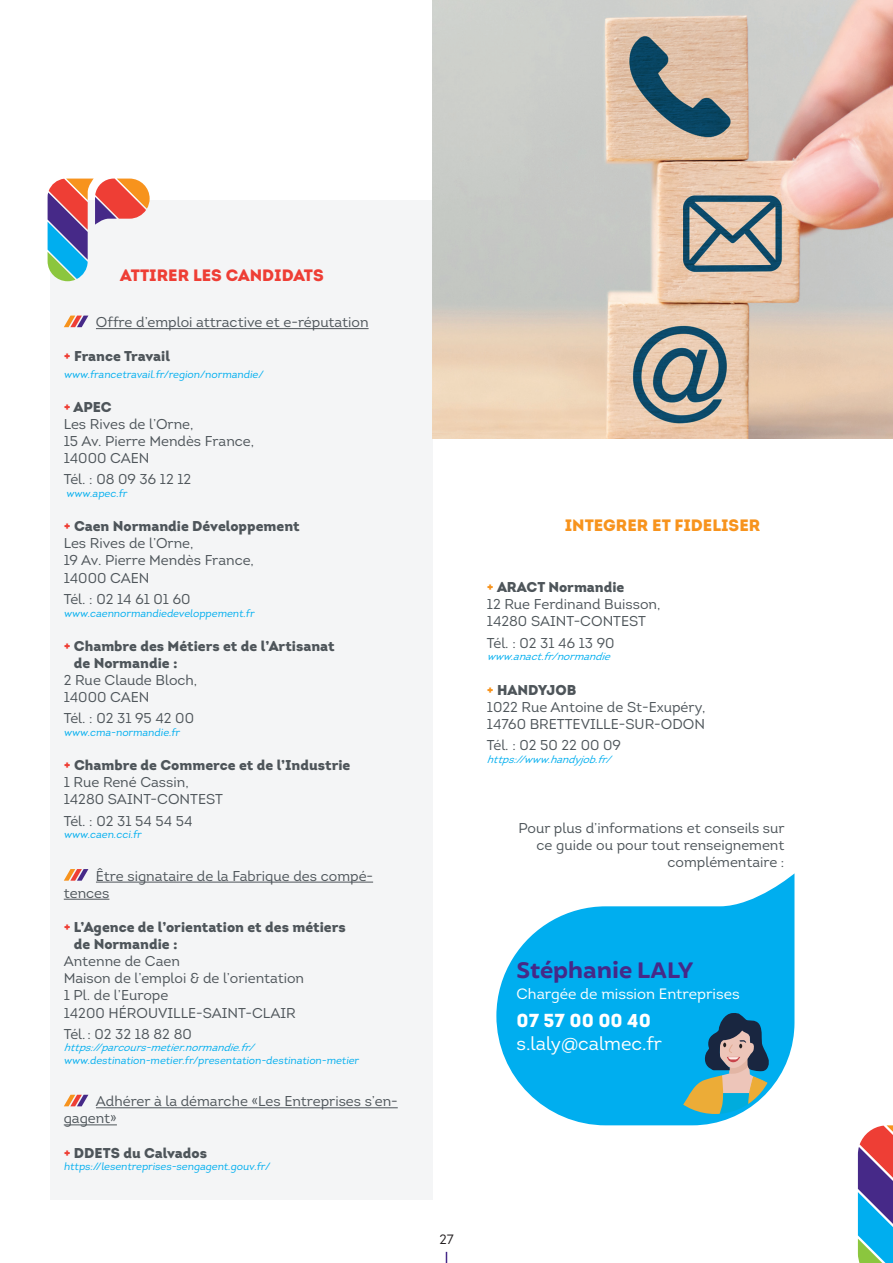
<style>
.page{position:relative;width:893px;height:1263px;background:#fff}
.page>*{position:absolute;margin:0;border:0;box-sizing:border-box;transform-origin:0 0}
.t1{font:700 24px "Brocha";color:#462988}
.t2{font:18.75px "Intro";color:#fff}
.t3{font:900 18.75px "Intro";color:#fff}
.t4{font:900 16.5px "Intro";color:#ee3e35}
.t5{font:900 16.5px "Intro";color:#f7931d}
.t6{font:15px "Intro";color:#fff}
.t7{font:14.25px/17.1px "Intro";color:#4e555a}
.t8{font:900 14.25px/17.1px "Intro";color:#4e555a}
.t9{font:13.5px "Intro";color:#231f20}
.t10{font:10.5px "Intro";color:#00aeef}
.t11{font:italic 10.5px "Intro";color:#00aeef}
.s1{font-size:13.5px;color:#ee3e35}
.s2{font-weight:900;font-size:13.5px;color:#ee3e35}
.s3{font-weight:900}
.s4{font-weight:900;font-size:13.5px;color:#f7931d}
</style>
<div class="page">
<div style="left:50px;top:200px;width:383px;height:999px;background:#f4f5f6"></div>
<hr style="left:96px;top:328px;width:273px;height:1px;background:#4e555a">
<hr style="left:96px;top:882px;width:277px;height:1px;background:#4e555a">
<hr style="left:64px;top:899px;width:45px;height:1px;background:#4e555a">
<hr style="left:96px;top:1107px;width:302px;height:1px;background:#4e555a">
<hr style="left:64px;top:1124px;width:53px;height:1px;background:#4e555a">
<svg style="left:64px;top:316px;width:24px;height:11px"></svg>
<svg style="left:64px;top:869px;width:24px;height:12px"></svg>
<svg style="left:64px;top:1095px;width:24px;height:11px"></svg>
<img style="left:433px;top:0;width:460px;height:438px">
<svg style="left:496px;top:874px;width:298px;height:251px;fill:#00aeef"></svg>
<svg style="left:660px;top:1013px;width:115px;height:101px;background:#489db6"></svg>
<svg style="left:48px;top:179px;width:102px;height:102px"></svg>
<svg style="left:858px;top:1125px;width:35px;height:138px;background:#6c779e"></svg>
<p class="t4" style="left:120px;top:265px;width:205px">ATTIRER LES CANDIDATS</p>
<p class="t7" style="left:96px;top:314px;width:274px">Offre d’emploi attractive et e-réputation</p>
<p class="t8" style="left:64px;top:347px;width:108px"><span class="s1">+</span> France Travail</p>
<p class="t10" style="left:64px;top:367px;width:203px">www.francetravail.fr/region/normandie/</p>
<p class="t7" style="left:64px;top:398px;width:192px"><span class="s2">+</span> <span class="s3">APEC<br></span>Les Rives de l’Orne,<br>15 Av. Pierre Mendès France,<br>14000 CAEN</p>
<p class="t7" style="left:64px;top:471px;width:129px">Tél. : 08 09 36 12 12</p>
<p class="t10" style="left:66px;top:487px;width:64px">www.apec.fr</p>
<p class="t7" style="left:64px;top:518px;width:237px"><span class="s2">+</span> <span class="s3">Caen Normandie Développement<br></span>Les Rives de l’Orne,<br>19 Av. Pierre Mendès France,<br>14000 CAEN</p>
<p class="t7" style="left:64px;top:590px;width:128px">Tél. : 02 14 61 01 60</p>
<p class="t10" style="left:64px;top:606px;width:194px">www.caennormandiedeveloppement.fr</p>
<p class="t8" style="left:74px;top:637px;width:262px;text-indent:-10px"><span class="s1">+</span> Chambre des Métiers et de l’Artisanat de Normandie :</p>
<p class="t7" style="left:64px;top:671px;width:135px">2 Rue Claude Bloch,<br>14000 CAEN</p>
<p class="t7" style="left:64px;top:710px;width:132px">Tél. : 02 31 95 42 00</p>
<p class="t10" style="left:64px;top:726px;width:119px">www.cma-normandie.fr</p>
<p class="t7" style="left:64px;top:757px;width:288px"><span class="s2">+</span> <span class="s3">Chambre de Commerce et de l’Industrie<br></span>1 Rue René Cassin,<br>14280 SAINT-CONTEST</p>
<p class="t7" style="left:64px;top:812px;width:130px">Tél. : 02 31 54 54 54</p>
<p class="t10" style="left:64px;top:828px;width:81px">www.caen.cci.fr</p>
<p class="t7" style="left:64px;top:867px;width:311px;text-indent:32px">Être signataire de la Fabrique des compé&shy;tences</p>
<p class="t8" style="left:74px;top:918px;width:273px;text-indent:-10px"><span class="s1">+</span> L’Agence de l’orientation et des métiers de Normandie :</p>
<p class="t7" style="left:64px;top:953px;width:242px">Antenne de Caen<br>Maison de l’emploi &amp; de l’orientation<br>1 Pl. de l’Europe<br>14200 HÉROUVILLE-SAINT-CLAIR</p>
<p class="t7" style="left:64px;top:1025px;width:130px">Tél. : 02 32 18 82 80</p>
<p class="t11" style="left:64px;top:1041px;width:196px">https://parcours-metier.normandie.fr/</p>
<p class="t10" style="left:64px;top:1054px;width:298px">www.destination-metier.fr/presentation-destination-metier</p>
<p class="t7" style="left:64px;top:1093px;width:335px;text-indent:32px">Adhérer à la démarche «Les Entreprises s’en&shy;gagent»</p>
<p class="t8" style="left:64px;top:1144px;width:145px"><span class="s1">+</span> DDETS du Calvados</p>
<p class="t10" style="left:64px;top:1160px;width:209px">https://lesentreprises-sengagent.gouv.fr/</p>
<p class="t5" style="left:565px;top:514px;width:197px">INTEGRER ET FIDELISER</p>
<p class="t7" style="left:487px;top:579px;width:175px"><span class="s4">+</span> <span class="s3">ARACT Normandie<br></span>12 Rue Ferdinand Buisson,<br>14280 SAINT-CONTEST</p>
<p class="t7" style="left:487px;top:634px;width:129px">Tél. : 02 31 46 13 90</p>
<p class="t11" style="left:487px;top:650px;width:129px">www.anact.fr/normandie</p>
<p class="t7" style="left:487px;top:681px;width:220px"><span class="s4">+</span> <span class="s3">HANDYJOB<br></span>1022 Rue Antoine de St-Exupéry,<br>14760 BRETTEVILLE-SUR-ODON</p>
<p class="t7" style="left:487px;top:737px;width:136px">Tél. : 02 50 22 00 09</p>
<p class="t11" style="left:487px;top:753px;width:130px">https://www.handyjob.fr/</p>
<p class="t7" style="left:518px;top:819px;width:268px;text-align:right">Pour plus d’informations et conseils sur ce guide ou pour tout renseignement complémentaire :</p>
<h1 class="t1" style="left:517px;top:955px;width:178px">Stéphanie LALY</h1>
<p class="t6" style="left:517px;top:984px;width:225px">Chargée de mission Entreprises</p>
<h2 class="t3" style="left:517px;top:1008px;width:136px">07 57 00 00 40</h2>
<h2 class="t2" style="left:517px;top:1032px;width:147px">s.laly@calmec.fr</h2>
<p class="t9" style="left:439px;top:1231px;width:16px">27</p>
</div>
